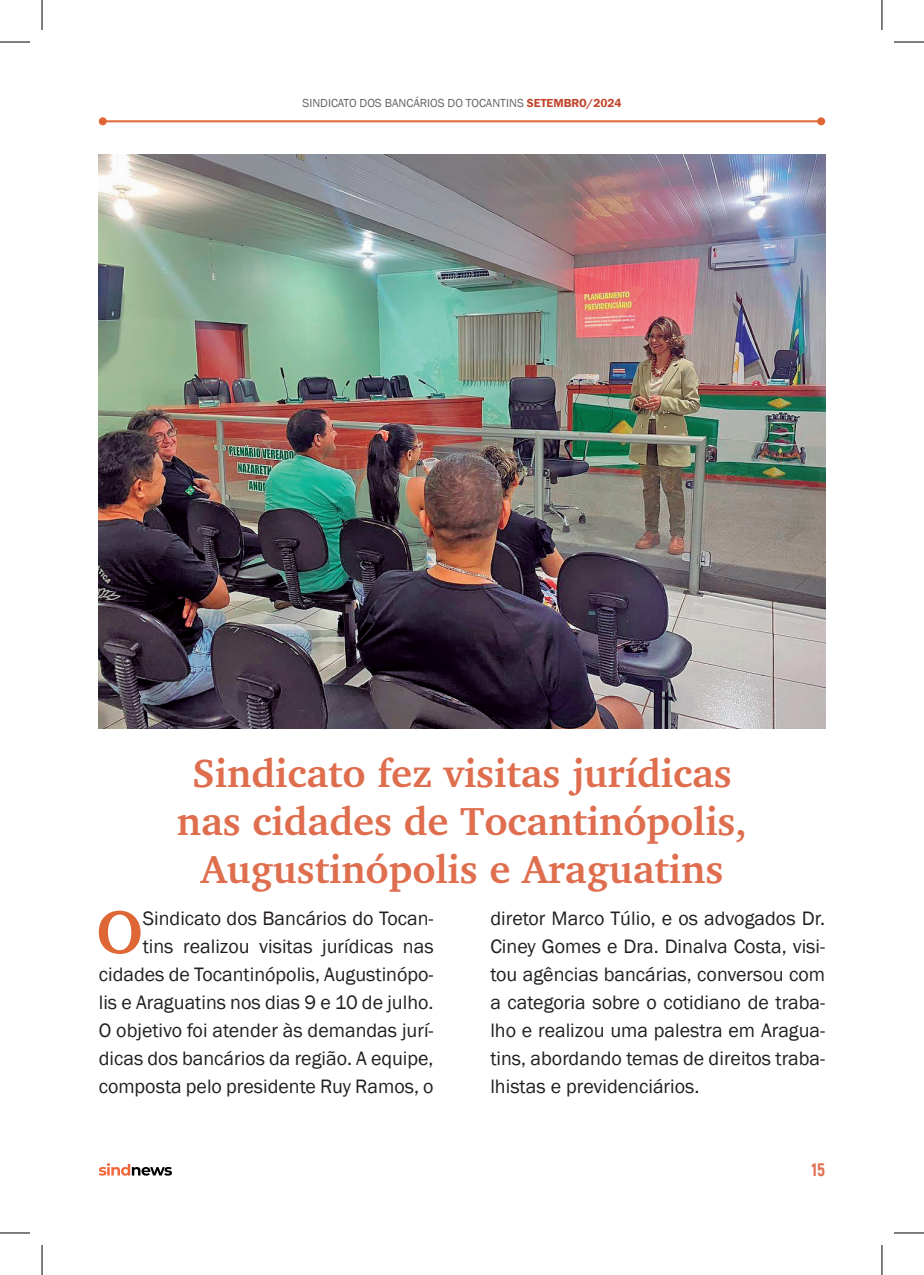
<style>
.page{position:relative;width:924px;height:1275px;background:#fff}
.page>*{position:absolute;margin:0;border:0;box-sizing:border-box;transform-origin:0 0}
._1_paragrafo{font:700 61.8px "Charter";color:#de6735}
.Titulo{font:700 40px/48px "Charter";color:#df6e4f;text-align:center}
._1_paragrafo-2{font:20px/28px "Franklin Gothic";color:#231f20;text-align:right}
.t1{font:800 18px "Akrobat";color:#df6e4f}
.t2{font:12px "Franklin Gothic";color:#636366}
.s1{font-weight:600;color:#c1452c}
</style>
<div class="page">
<svg style="left:99px;top:1163px;width:73px;height:12px"></svg>
<hr style="left:103px;top:120px;width:717px;height:2px;background:#de6735">
<div style="left:99px;top:117px;width:8px;height:8px;background:#de6735;border-radius:50%"></div>
<svg style="left:816px;top:117px;width:8px;height:8px"></svg>
<img style="left:99px;top:154px;width:725px;height:574px">
<hr style="left:0;top:42px;width:30px;height:1px;background:#000">
<hr style="left:893px;top:42px;width:30px;height:1px;background:#000">
<hr style="left:0;top:1232px;width:30px;height:1px;background:#000">
<hr style="left:893px;top:1232px;width:30px;height:1px;background:#000">
<hr style="left:42px;top:0;width:1px;height:30px;background:#000">
<hr style="left:42px;top:1245px;width:1px;height:30px;background:#000">
<hr style="left:881px;top:0;width:1px;height:30px;background:#000">
<hr style="left:881px;top:1245px;width:1px;height:30px;background:#000">
<p class="t2" style="left:302px;top:96px;width:320px">SINDICATO DOS BANCÁRIOS DO TOCANTINS <span class="s1">SETEMBRO/2024</span></p>
<p class="Titulo" style="left:177px;top:748px;width:571px">Sindicato fez visitas jurídicas nas cidades de Tocantinópolis,<br>Augustinópolis e Araguatins</p>
<p class="_1_paragrafo-2" style="left:99px;top:904px;width:336px">Sindicato dos Bancários do Tocan-<br>tins realizou visitas jurídicas nas cidades de Tocantinópolis, Augustinópo&shy;lis e Araguatins nos dias 9 e 10 de julho.<br>O objetivo foi atender às demandas jurí&shy;dicas dos bancários da região. A equipe, composta pelo presidente Ruy Ramos, o</p>
<p class="_1_paragrafo-2" style="left:490px;top:904px;width:336px;text-align:justify">diretor Marco Túlio, e os advogados Dr.<br>Ciney Gomes e Dra. Dinalva Costa, visi&shy;tou agências bancárias, conversou com a categoria sobre o cotidiano de traba&shy;lho e realizou uma palestra em Aragua&shy;tins, abordando temas de direitos traba&shy;lhistas e previdenciários.</p>
<p class="_1_paragrafo" style="left:96px;top:893px;width:48px">O</p>
<p class="t1" style="left:811px;top:1158px;width:15px">15</p>
</div>
